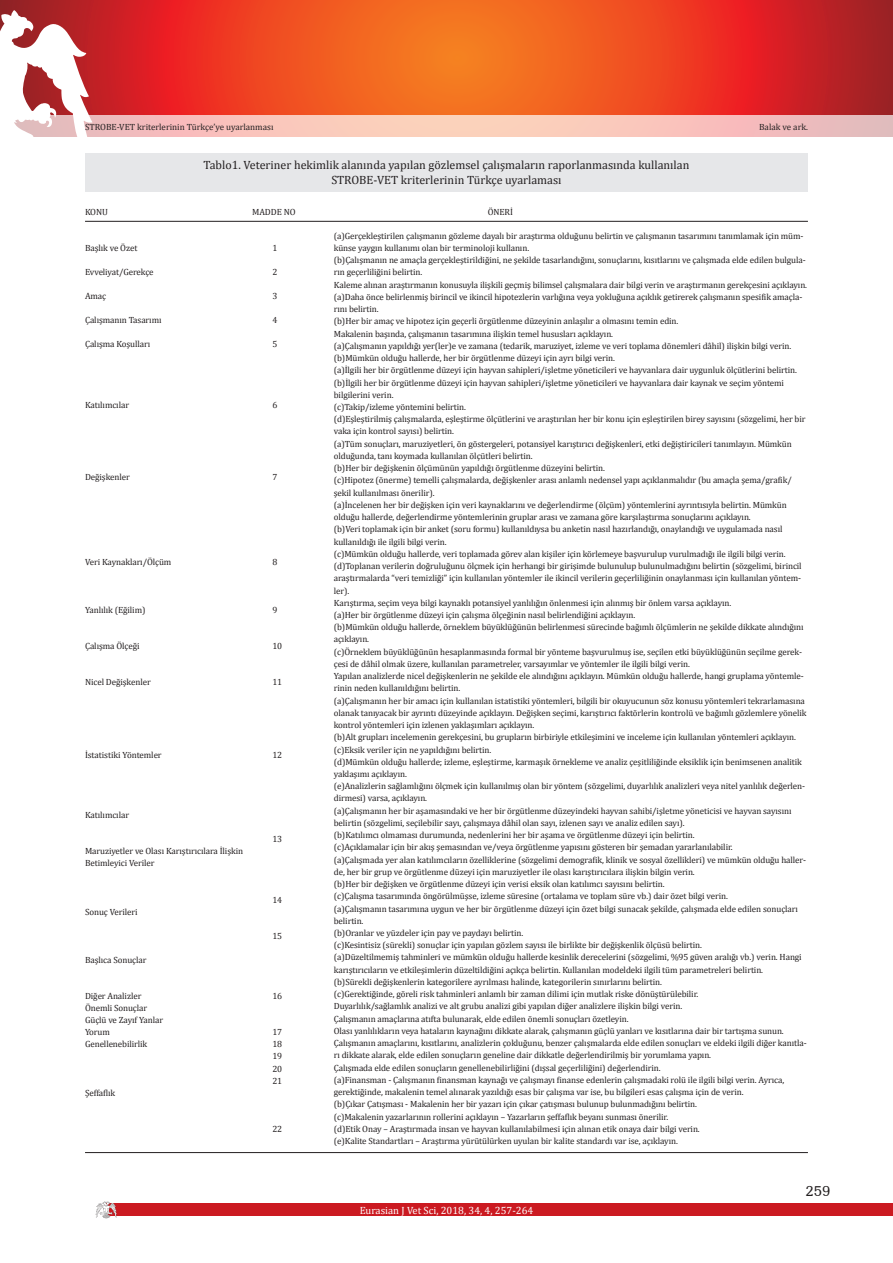
<style>
.page{position:relative;width:893px;height:1263px;background:#fff}
.page>*{position:absolute;margin:0;border:0;box-sizing:border-box;transform-origin:0 0}
.t1{font:15px "Humanist Slabserif 712 BT";color:#231f20}
.t2{font:12px/14.4px "Cambria";color:#231f20;text-align:center}
.t3{font:10.5px "Cambria";color:#fff}
.t4{font:9px/12.3px "Cambria";letter-spacing:-.01em;color:#231f20}
</style>
<div class="page">
<svg style="left:0;top:0;width:893px;height:115px;background:#e44422"></svg>
<div style="left:106px;top:1203px;width:787px;height:13px;background:#cb1a21"></div>
<svg style="left:0;top:10px;width:92px;height:127px"></svg>
<svg style="left:96px;top:1201px;width:21px;height:17px"></svg>
<svg style="left:0;top:115px;width:893px;height:21px;background:#f5c7bf"></svg>
<div style="left:85px;top:153px;width:723px;height:38px;background:#e6e7e9"></div>
<hr style="left:85px;top:221px;width:723px;height:1px;background:#231f20">
<hr style="left:85px;top:1152px;width:723px;height:1px;background:#231f20">
<p class="t4" style="left:85px;top:120px;width:190px">STROBE-VET kriterlerinin Türkçe’ye uyarlanması</p>
<p class="t4" style="left:759px;top:120px;width:50px">Balak ve ark.</p>
<h2 class="t2" style="left:203px;top:158px;width:487px">Tablo1. Veteriner hekimlik alanında yapılan gözlemsel çalışmaların raporlanmasında kullanılan<br>STROBE-VET kriterlerinin Türkçe uyarlaması</h2>
<p class="t4" style="left:85px;top:206px;width:24px">KONU</p>
<p class="t4" style="left:252px;top:206px;width:45px">MADDE NO</p>
<p class="t4" style="left:488px;top:206px;width:27px">ÖNERİ</p>
<p class="t4" style="left:272px;top:242px;width:6px">1</p>
<p class="t4" style="left:272px;top:266px;width:6px">2</p>
<p class="t4" style="left:272px;top:290px;width:6px">3</p>
<p class="t4" style="left:272px;top:314px;width:6px">4</p>
<p class="t4" style="left:272px;top:338px;width:6px">5</p>
<p class="t4" style="left:334px;top:229px;width:475px">(a)Gerçekleştirilen çalışmanın gözleme dayalı bir araştırma olduğunu belirtin ve çalışmanın tasarımını tanımlamak için müm&shy;künse yaygın kullanımı olan bir terminoloji kullanın.<br>(b)Çalışmanın ne amaçla gerçekleştirildiğini, ne şekilde tasarlandığını, sonuçlarını, kısıtlarını ve çalışmada elde edilen bulgula&shy;rın geçerliliğini belirtin.<br>Kaleme alınan araştırmanın konusuyla ilişkili geçmiş bilimsel çalışmalara dair bilgi verin ve araştırmanın gerekçesini açıklayın. (a)Daha önce belirlenmiş birincil ve ikincil hipotezlerin varlığına veya yokluğuna açıklık getirerek çalışmanın spesifik amaçla&shy;rını belirtin.<br>(b)Her bir amaç ve hipotez için geçerli örgütlenme düzeyinin anlaşılır a olmasını temin edin.<br>Makalenin başında, çalışmanın tasarımına ilişkin temel hususları açıklayın.<br>(a)Çalışmanın yapıldığı yer(ler)e ve zamana (tedarik, maruziyet, izleme ve veri toplama dönemleri dâhil) ilişkin bilgi verin. (b)Mümkün olduğu hallerde, her bir örgütlenme düzeyi için ayrı bilgi verin.<br>(a)İlgili her bir örgütlenme düzeyi için hayvan sahipleri/işletme yöneticileri ve hayvanlara dair uygunluk ölçütlerini belirtin. (b)İlgili her bir örgütlenme düzeyi için hayvan sahipleri/işletme yöneticileri ve hayvanlara dair kaynak ve seçim yöntemi bilgilerini verin.<br>(c)Takip/izleme yöntemini belirtin.<br>(d)Eşleştirilmiş çalışmalarda, eşleştirme ölçütlerini ve araştırılan her bir konu için eşleştirilen birey sayısını (sözgelimi, her bir vaka için kontrol sayısı) belirtin.<br>(a)Tüm sonuçları, maruziyetleri, ön göstergeleri, potansiyel karıştırıcı değişkenleri, etki değiştiricileri tanımlayın. Mümkün olduğunda, tanı koymada kullanılan ölçütleri belirtin.<br>(b)Her bir değişkenin ölçümünün yapıldığı örgütlenme düzeyini belirtin.<br>(c)Hipotez (önerme) temelli çalışmalarda, değişkenler arası anlamlı nedensel yapı açıklanmalıdır (bu amaçla şema/grafik/ şekil kullanılması önerilir).<br>(a)İncelenen her bir değişken için veri kaynaklarını ve değerlendirme (ölçüm) yöntemlerini ayrıntısıyla belirtin. Mümkün olduğu hallerde, değerlendirme yöntemlerinin gruplar arası ve zamana göre karşılaştırma sonuçlarını açıklayın.<br>(b)Veri toplamak için bir anket (soru formu) kullanıldıysa bu anketin nasıl hazırlandığı, onaylandığı ve uygulamada nasıl kullanıldığı ile ilgili bilgi verin.<br>(c)Mümkün olduğu hallerde, veri toplamada görev alan kişiler için körlemeye başvurulup vurulmadığı ile ilgili bilgi verin. (d)Toplanan verilerin doğruluğunu ölçmek için herhangi bir girişimde bulunulup bulunulmadığını belirtin (sözgelimi, birincil araştırmalarda “veri temizliği” için kullanılan yöntemler ile ikincil verilerin geçerliliğinin onaylanması için kullanılan yöntem&shy;ler).<br>Karıştırma, seçim veya bilgi kaynaklı potansiyel yanlılığın önlenmesi için alınmış bir önlem varsa açıklayın.<br>(a)Her bir örgütlenme düzeyi için çalışma ölçeğinin nasıl belirlendiğini açıklayın.<br>(b)Mümkün olduğu hallerde, örneklem büyüklüğünün belirlenmesi sürecinde bağımlı ölçümlerin ne şekilde dikkate alındığını açıklayın.<br>(c)Örneklem büyüklüğünün hesaplanmasında formal bir yönteme başvurulmuş ise, seçilen etki büyüklüğünün seçilme gerek&shy;çesi de dâhil olmak üzere, kullanılan parametreler, varsayımlar ve yöntemler ile ilgili bilgi verin.<br>Yapılan analizlerde nicel değişkenlerin ne şekilde ele alındığını açıklayın. Mümkün olduğu hallerde, hangi gruplama yöntemle&shy;rinin neden kullanıldığını belirtin.<br>(a)Çalışmanın her bir amacı için kullanılan istatistiki yöntemleri, bilgili bir okuyucunun söz konusu yöntemleri tekrarlamasına olanak tanıyacak bir ayrıntı düzeyinde açıklayın. Değişken seçimi, karıştırıcı faktörlerin kontrolü ve bağımlı gözlemlere yönelik kontrol yöntemleri için izlenen yaklaşımları açıklayın.<br>(b)Alt grupları incelemenin gerekçesini, bu grupların birbiriyle etkileşimini ve inceleme için kullanılan yöntemleri açıklayın. (c)Eksik veriler için ne yapıldığını belirtin.<br>(d)Mümkün olduğu hallerde; izleme, eşleştirme, karmaşık örnekleme ve analiz çeşitliliğinde eksiklik için benimsenen analitik yaklaşımı açıklayın.<br>(e)Analizlerin sağlamlığını ölçmek için kullanılmış olan bir yöntem (sözgelimi, duyarlılık analizleri veya nitel yanlılık değerlen&shy;dirmesi) varsa, açıklayın.<br>(a)Çalışmanın her bir aşamasındaki ve her bir örgütlenme düzeyindeki hayvan sahibi/işletme yöneticisi ve hayvan sayısını belirtin (sözgelimi, seçilebilir sayı, çalışmaya dâhil olan sayı, izlenen sayı ve analiz edilen sayı).<br>(b)Katılımcı olmaması durumunda, nedenlerini her bir aşama ve örgütlenme düzeyi için belirtin.<br>(c)Açıklamalar için bir akış şemasından ve/veya örgütlenme yapısını gösteren bir şemadan yararlanılabilir.<br>(a)Çalışmada yer alan katılımcıların özelliklerine (sözgelimi demografik, klinik ve sosyal özellikleri) ve mümkün olduğu haller&shy;de, her bir grup ve örgütlenme düzeyi için maruziyetler ile olası karıştırıcılara ilişkin bilgin verin.<br>(b)Her bir değişken ve örgütlenme düzeyi için verisi eksik olan katılımcı sayısını belirtin.<br>(c)Çalışma tasarımında öngörülmüşse, izleme süresine (ortalama ve toplam süre vb.) dair özet bilgi verin.<br>(a)Çalışmanın tasarımına uygun ve her bir örgütlenme düzeyi için özet bilgi sunacak şekilde, çalışmada elde edilen sonuçları belirtin.<br>(b)Oranlar ve yüzdeler için pay ve paydayı belirtin.<br>(c)Kesintisiz (sürekli) sonuçlar için yapılan gözlem sayısı ile birlikte bir değişkenlik ölçüsü belirtin.<br>(a)Düzeltilmemiş tahminleri ve mümkün olduğu hallerde kesinlik derecelerini (sözgelimi, %95 güven aralığı vb.) verin. Hangi karıştırıcıların ve etkileşimlerin düzeltildiğini açıkça belirtin. Kullanılan modeldeki ilgili tüm parametreleri belirtin.<br>(b)Sürekli değişkenlerin kategorilere ayrılması halinde, kategorilerin sınırlarını belirtin.<br>(c)Gerektiğinde, göreli risk tahminleri anlamlı bir zaman dilimi için mutlak riske dönüştürülebilir.<br>Duyarlılık/sağlamlık analizi ve alt grubu analizi gibi yapılan diğer analizlere ilişkin bilgi verin.<br>Çalışmanın amaçlarına atıfta bulunarak, elde edilen önemli sonuçları özetleyin.<br>Olası yanlılıkların veya hataların kaynağını dikkate alarak, çalışmanın güçlü yanları ve kısıtlarına dair bir tartışma sunun.<br>Çalışmanın amaçlarını, kısıtlarını, analizlerin çokluğunu, benzer çalışmalarda elde edilen sonuçları ve eldeki ilgili diğer kanıtla&shy;rı dikkate alarak, elde edilen sonuçların geneline dair dikkatle değerlendirilmiş bir yorumlama yapın.<br>Çalışmada elde edilen sonuçların genellenebilirliğini (dışsal geçerliliğini) değerlendirin.<br>(a)Finansman - Çalışmanın finansman kaynağı ve çalışmayı finanse edenlerin çalışmadaki rolü ile ilgili bilgi verin. Ayrıca, gerektiğinde, makalenin temel alınarak yazıldığı esas bir çalışma var ise, bu bilgileri esas çalışma için de verin.<br>(b)Çıkar Çatışması - Makalenin her bir yazarı için çıkar çatışması bulunup bulunmadığını belirtin.<br>(c)Makalenin yazarlarının rollerini açıklayın – Yazarların şeffaflık beyanı sunması önerilir.<br>(d)Etik Onay – Araştırmada insan ve hayvan kullanılabilmesi için alınan etik onaya dair bilgi verin.<br>(e)Kalite Standartları – Araştırma yürütülürken uyulan bir kalite standardı var ise, açıklayın.</p>
<p class="t4" style="left:85px;top:242px;width:54px">Başlık ve Özet</p>
<p class="t4" style="left:85px;top:266px;width:70px">Evveliyat/Gerekçe</p>
<p class="t4" style="left:85px;top:290px;width:23px">Amaç</p>
<p class="t4" style="left:85px;top:314px;width:78px">Çalışmanın Tasarımı</p>
<p class="t4" style="left:85px;top:338px;width:67px">Çalışma Koşulları</p>
<p class="t4" style="left:85px;top:398px;width:46px">Katılımcılar</p>
<p class="t4" style="left:272px;top:398px;width:6px">6</p>
<p class="t4" style="left:85px;top:471px;width:46px">Değişkenler</p>
<p class="t4" style="left:272px;top:471px;width:6px">7</p>
<p class="t4" style="left:85px;top:555px;width:88px">Veri Kaynakları/Ölçüm</p>
<p class="t4" style="left:85px;top:604px;width:62px">Yanlılık (Eğilim)</p>
<p class="t4" style="left:85px;top:640px;width:56px">Çalışma Ölçeği</p>
<p class="t4" style="left:85px;top:676px;width:67px">Nicel Değişkenler</p>
<p class="t4" style="left:272px;top:555px;width:6px">8</p>
<p class="t4" style="left:272px;top:604px;width:6px">9</p>
<p class="t4" style="left:272px;top:640px;width:11px">10</p>
<p class="t4" style="left:272px;top:676px;width:11px">11</p>
<p class="t4" style="left:85px;top:748px;width:78px">İstatistiki Yöntemler</p>
<p class="t4" style="left:272px;top:748px;width:11px">12</p>
<p class="t4" style="left:85px;top:809px;width:46px">Katılımcılar</p>
<p class="t4" style="left:85px;top:845px;width:160px">Maruziyetler ve Olası Karıştırıcılara İlişkin<br>Betimleyici Veriler</p>
<p class="t4" style="left:272px;top:833px;width:11px">13</p>
<p class="t4" style="left:272px;top:893px;width:11px">14</p>
<p class="t4" style="left:272px;top:929px;width:11px">15</p>
<p class="t4" style="left:85px;top:905px;width:54px">Sonuç Verileri</p>
<p class="t4" style="left:85px;top:954px;width:63px">Başlıca Sonuçlar</p>
<p class="t4" style="left:85px;top:990px;width:80px">Diğer Analizler<br>Önemli Sonuçlar<br>Güçlü ve Zayıf Yanlar<br>Yorum<br>Genellenebilirlik</p>
<p class="t4" style="left:272px;top:990px;width:11px">16</p>
<p class="t4" style="left:272px;top:1026px;width:11px;text-align:justify">17<br>18<br>19<br>20<br>21</p>
<p class="t4" style="left:85px;top:1086px;width:32px">Şeffaflık</p>
<p class="t4" style="left:272px;top:1123px;width:11px">22</p>
<p class="t3" style="left:360px;top:1204px;width:175px">Eurasian J Vet Sci, 2018, 34, 4, 257-264</p>
<h1 class="t1" style="left:805px;top:1181px;width:27px">259</h1>
</div>
